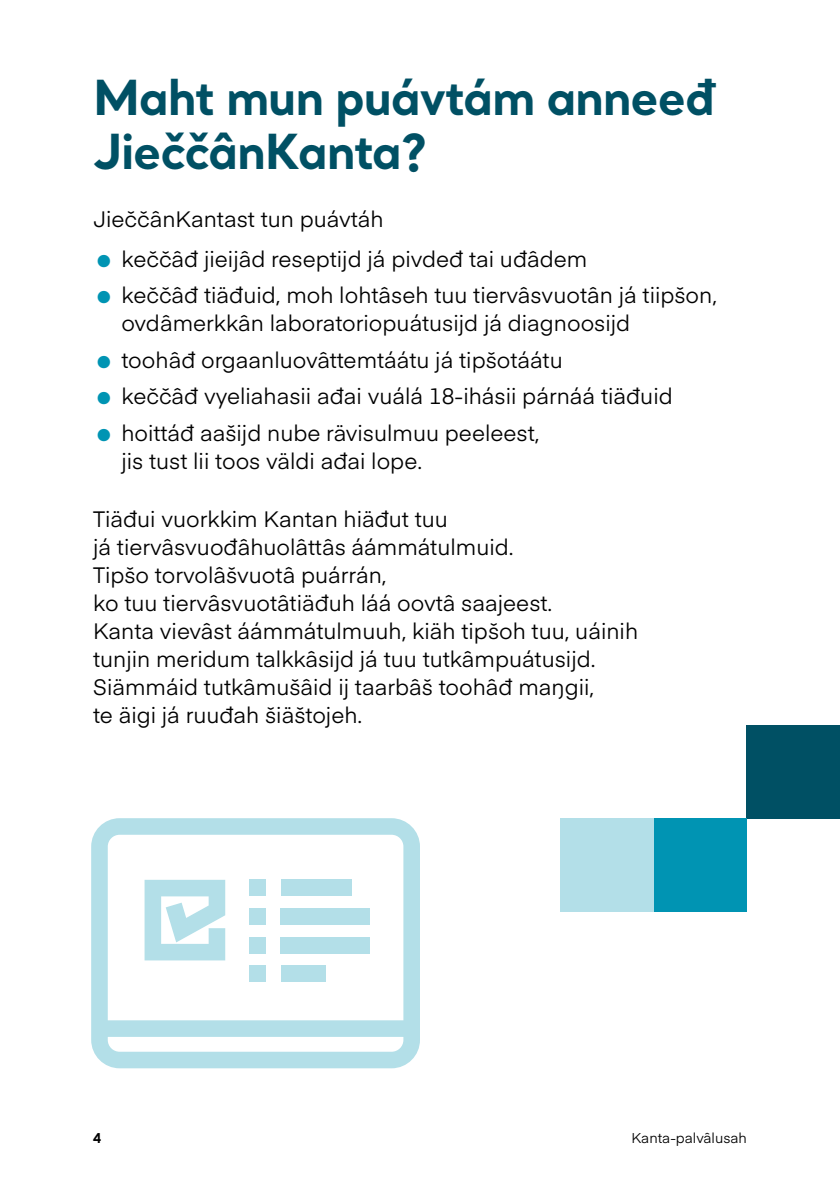
<style>
.page{position:relative;width:840px;height:1191px;background:#fff}
.page>*{position:absolute;margin:0;border:0;box-sizing:border-box;transform-origin:0 0}
.t1{font:700 48px/54px "Santral";letter-spacing:-.025em;color:#005064}
.Body_text_1{font:22px/28px "Eina 01";color:#000}
.Body_text_2mm_space{font:22px "Eina 01";color:#000}
.t2{font:14px "Eina 01";color:#000}
.t3{font:700 14px "Eina 01";color:#000}
.s1{font-size:41.8px;color:#0094b3}
</style>
<div class="page">
<div style="left:746px;top:725px;width:93px;height:93px;background:#005064"></div>
<div style="left:653px;top:818px;width:93px;height:93px;background:#0094b3"></div>
<div style="left:559px;top:818px;width:94px;height:93px;background:#b3dfe8"></div>
<svg style="left:91px;top:818px;width:329px;height:250px"></svg>
<h2 class="t1" style="left:93px;top:69px;width:623px">Maht mun puávtám anneeđ<br>JieččânKanta?</h2>
<p class="Body_text_2mm_space" style="left:93px;top:203px;width:292px">JieččânKantast tun puávtáh</p>
<p class="Body_text_1" style="left:93px;top:243px;width:495px"><span class="s1">•</span> keččâđ jieijâd reseptijd já pivdeđ tai uđâdem</p>
<p class="Body_text_1" style="left:121px;top:280px;width:597px;text-indent:-28px"><span class="s1">•</span> keččâđ tiäđuid, moh lohtâseh tuu tiervâsvuotân já tiipšon, ovdâmerkkân laboratoriopuátusijd já diagnoosijd</p>
<p class="Body_text_1" style="left:93px;top:344px;width:471px"><span class="s1">•</span> toohâđ orgaanluovâttemtáátu já tipšotáátu</p>
<p class="Body_text_1" style="left:93px;top:381px;width:581px"><span class="s1">•</span> keččâđ vyeliahasii ađai vuálá 18-ihásii párnáá tiäđuid</p>
<p class="Body_text_1" style="left:121px;top:417px;width:419px;text-indent:-28px"><span class="s1">•</span> hoittáđ aašijd nube rävisulmuu peeleest, jis tust lii toos väldi ađai lope.</p>
<p class="Body_text_1" style="left:93px;top:503px;width:546px">Tiäđui vuorkkim Kantan hiäđut tuu<br>já tiervâsvuođâhuolâttâs áámmátulmuid.<br>Tipšo torvolâšvuotâ puárrán,<br>ko tuu tiervâsvuotâtiäđuh láá oovtâ saajeest.<br>Kanta vievâst áámmátulmuuh, kiäh tipšoh tuu, uáinih tunjin meridum talkkâsijd já tuu tutkâmpuátusijd.<br>Siämmáid tutkâmušâid ij taarbâš toohâđ maŋgii,<br>te äigi já ruuđah šiäštojeh.</p>
<p class="t3" style="left:93px;top:1127px;width:10px">4</p>
<p class="t2" style="left:631px;top:1127px;width:117px">Kanta-palvâlusah</p>
</div>
